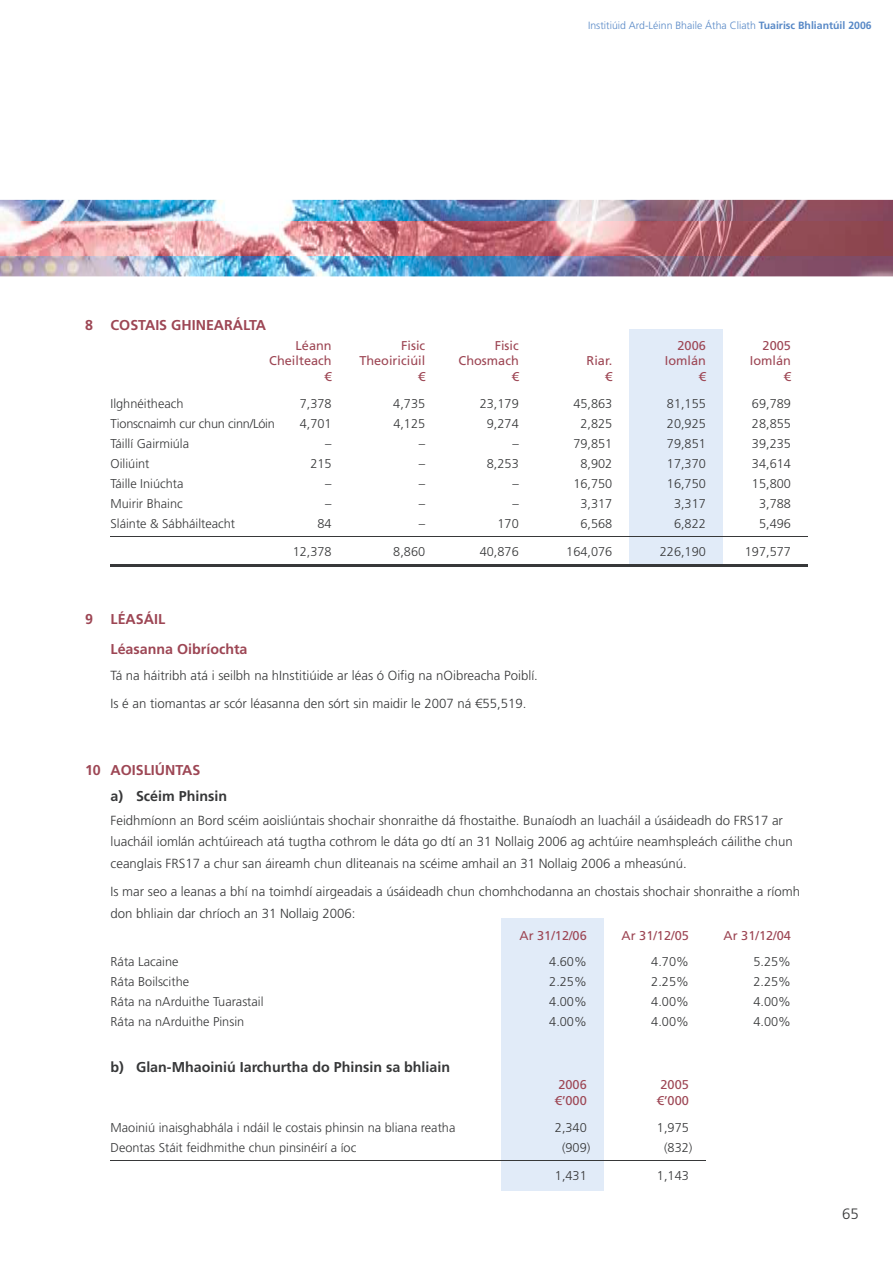
<style>
.page{position:relative;width:893px;height:1263px;background:#fff}
.page>*{position:absolute;margin:0;border:0;box-sizing:border-box;transform-origin:0 0}
.t1{font:300 15px "Frutiger LT Std";color:#373839}
.t2{font:700 14.25px/30px "Frutiger LT Std";color:#9d4654}
.t3{font:700 14.25px "Frutiger LT Std";color:#373839}
.t4{font:300 13.2px/21.8px "Frutiger LT Std";color:#373839}
.t5{font:300 12.75px "Frutiger LT Std";color:#373839}
.t6{font:12.75px "Frutiger LT Std";color:#9d4654}
.t7{font:300 12.75px "Frutiger LT Std";letter-spacing:-.02em;color:#373839}
.t8{font:300 10.5px "Frutiger LT Std";color:#5788c6}
.s1{font-weight:700}
</style>
<div class="page">
<img style="left:0;top:200px;width:893px;height:76px">
<img style="left:0;top:221px;width:893px;height:34px">
<div style="left:502px;top:918px;width:102px;height:273px;background:#e1ebf8"></div>
<div style="left:629px;top:330px;width:94px;height:235px;background:#e1ebf8"></div>
<hr style="left:111px;top:536px;width:697px;height:1px;background:#373839">
<hr style="left:111px;top:564px;width:697px;height:3px;background:#373839">
<hr style="left:111px;top:1160px;width:595px;height:1px;background:#373839">
<p class="t2" style="left:85px;top:310px;width:183px">8 COSTAIS GHINEARÁLTA</p>
<p class="t8" style="left:588px;top:20px;width:285px">Institiúid Ard-Léinn Bhaile Átha Cliath <span class="s1">Tuairisc Bhliantúil 2006</span></p>
<p class="t6" style="left:296px;top:338px;width:38px">Léann</p>
<p class="t6" style="left:401px;top:338px;width:26px">Fisic</p>
<p class="t6" style="left:495px;top:338px;width:26px">Fisic</p>
<p class="t6" style="left:677px;top:338px;width:30px">2006</p>
<p class="t6" style="left:763px;top:338px;width:30px">2005</p>
<p class="t6" style="left:269px;top:353px;width:64px">Cheilteach</p>
<p class="t6" style="left:359px;top:353px;width:67px">Theoiriciúil</p>
<p class="t6" style="left:459px;top:353px;width:62px">Chosmach</p>
<p class="t6" style="left:587px;top:353px;width:27px">Riar.</p>
<p class="t6" style="left:665px;top:353px;width:43px">Iomlán</p>
<p class="t6" style="left:750px;top:353px;width:43px">Iomlán</p>
<p class="t6" style="left:325px;top:369px;width:9px">€</p>
<p class="t6" style="left:418px;top:369px;width:9px">€</p>
<p class="t6" style="left:512px;top:369px;width:9px">€</p>
<p class="t6" style="left:605px;top:369px;width:9px">€</p>
<p class="t6" style="left:699px;top:369px;width:9px">€</p>
<p class="t6" style="left:784px;top:369px;width:9px">€</p>
<p class="t5" style="left:111px;top:396px;width:74px">Ilghnéitheach</p>
<p class="t5" style="left:300px;top:396px;width:33px">7,378</p>
<p class="t5" style="left:393px;top:396px;width:33px">4,735</p>
<p class="t5" style="left:480px;top:396px;width:40px">23,179</p>
<p class="t5" style="left:573px;top:396px;width:40px">45,863</p>
<p class="t5" style="left:667px;top:396px;width:40px">81,155</p>
<p class="t5" style="left:752px;top:396px;width:40px">69,789</p>
<p class="t7" style="left:111px;top:416px;width:166px">Tionscnaimh cur chun cinn/Lóin</p>
<p class="t5" style="left:300px;top:416px;width:33px">4,701</p>
<p class="t5" style="left:393px;top:416px;width:33px">4,125</p>
<p class="t5" style="left:487px;top:416px;width:33px">9,274</p>
<p class="t5" style="left:580px;top:416px;width:33px">2,825</p>
<p class="t5" style="left:667px;top:416px;width:40px">20,925</p>
<p class="t5" style="left:752px;top:416px;width:40px">28,855</p>
<p class="t5" style="left:111px;top:436px;width:80px">Táillí Gairmiúla</p>
<p class="t5" style="left:325px;top:436px;width:8px">–</p>
<p class="t5" style="left:419px;top:436px;width:8px">–</p>
<p class="t5" style="left:512px;top:436px;width:8px">–</p>
<p class="t5" style="left:573px;top:436px;width:40px">79,851</p>
<p class="t5" style="left:667px;top:436px;width:40px">79,851</p>
<p class="t5" style="left:752px;top:436px;width:40px">39,235</p>
<p class="t5" style="left:111px;top:456px;width:40px">Oiliúint</p>
<p class="t5" style="left:310px;top:456px;width:23px">215</p>
<p class="t5" style="left:419px;top:456px;width:8px">–</p>
<p class="t5" style="left:487px;top:456px;width:33px">8,253</p>
<p class="t5" style="left:580px;top:456px;width:33px">8,902</p>
<p class="t5" style="left:667px;top:456px;width:40px">17,370</p>
<p class="t5" style="left:752px;top:456px;width:40px">34,614</p>
<p class="t5" style="left:111px;top:476px;width:74px">Táille Iniúchta</p>
<p class="t5" style="left:325px;top:476px;width:8px">–</p>
<p class="t5" style="left:419px;top:476px;width:8px">–</p>
<p class="t5" style="left:512px;top:476px;width:8px">–</p>
<p class="t5" style="left:573px;top:476px;width:40px">16,750</p>
<p class="t5" style="left:667px;top:476px;width:40px">16,750</p>
<p class="t5" style="left:752px;top:476px;width:40px">15,800</p>
<p class="t5" style="left:111px;top:496px;width:74px">Muirir Bhainc</p>
<p class="t5" style="left:325px;top:496px;width:8px">–</p>
<p class="t5" style="left:419px;top:496px;width:8px">–</p>
<p class="t5" style="left:512px;top:496px;width:8px">–</p>
<p class="t5" style="left:580px;top:496px;width:33px">3,317</p>
<p class="t5" style="left:674px;top:496px;width:33px">3,317</p>
<p class="t5" style="left:759px;top:496px;width:33px">3,788</p>
<p class="t5" style="left:111px;top:516px;width:126px">Sláinte &amp; Sábháilteacht</p>
<p class="t5" style="left:317px;top:516px;width:16px">84</p>
<p class="t5" style="left:419px;top:516px;width:8px">–</p>
<p class="t5" style="left:497px;top:516px;width:23px">170</p>
<p class="t5" style="left:580px;top:516px;width:33px">6,568</p>
<p class="t5" style="left:674px;top:516px;width:33px">6,822</p>
<p class="t5" style="left:759px;top:516px;width:33px">5,496</p>
<p class="t5" style="left:293px;top:544px;width:40px">12,378</p>
<p class="t5" style="left:393px;top:544px;width:33px">8,860</p>
<p class="t5" style="left:480px;top:544px;width:40px">40,876</p>
<p class="t5" style="left:566px;top:544px;width:48px">164,076</p>
<p class="t5" style="left:660px;top:544px;width:48px">226,190</p>
<p class="t5" style="left:745px;top:544px;width:48px">197,577</p>
<p class="t2" style="left:111px;top:604px;width:138px;text-indent:-26px">9 LÉASÁIL<br>Léasanna Oibríochta</p>
<p class="t4" style="left:111px;top:662px;width:429px;line-height:28.2px">Tá na háitribh atá i seilbh na hInstitiúide ar léas ó Oifig na nOibreacha Poiblí.<br>Is é an tiomantas ar scór léasanna den sórt sin maidir le 2007 ná €55,519.</p>
<p class="t2" style="left:85px;top:755px;width:117px">10 AOISLIÚNTAS</p>
<p class="t3" style="left:111px;top:787px;width:118px">a) Scéim Phinsin</p>
<p class="t4" style="left:111px;top:809px;width:684px">Feidhmíonn an Bord scéim aoisliúntais shochair shonraithe dá fhostaithe. Bunaíodh an luacháil a úsáideadh do FRS17 ar luacháil iomlán achtúireach atá tugtha cothrom le dáta go dtí an 31 Nollaig 2006 ag achtúire neamhspleách cáilithe chun ceanglais FRS17 a chur san áireamh chun dliteanais na scéime amhail an 31 Nollaig 2006 a mheasúnú.</p>
<p class="t4" style="left:111px;top:881px;width:691px">Is mar seo a leanas a bhí na toimhdí airgeadais a úsáideadh chun chomhchodanna an chostais shochair shonraithe a ríomh don bhliain dar chríoch an 31 Nollaig 2006:</p>
<p class="t6" style="left:519px;top:928px;width:69px">Ar 31/12/06</p>
<p class="t6" style="left:621px;top:928px;width:69px">Ar 31/12/05</p>
<p class="t6" style="left:724px;top:928px;width:69px">Ar 31/12/04</p>
<p class="t5" style="left:111px;top:955px;width:69px">Ráta Lacaine</p>
<p class="t5" style="left:549px;top:955px;width:39px">4.60%</p>
<p class="t5" style="left:651px;top:955px;width:39px">4.70%</p>
<p class="t5" style="left:753px;top:955px;width:39px">5.25%</p>
<p class="t5" style="left:111px;top:975px;width:80px">Ráta Boilscithe</p>
<p class="t5" style="left:549px;top:975px;width:39px">2.25%</p>
<p class="t5" style="left:651px;top:975px;width:39px">2.25%</p>
<p class="t5" style="left:753px;top:975px;width:39px">2.25%</p>
<p class="t5" style="left:111px;top:995px;width:155px">Ráta na nArduithe Tuarastail</p>
<p class="t5" style="left:549px;top:995px;width:39px">4.00%</p>
<p class="t5" style="left:651px;top:995px;width:39px">4.00%</p>
<p class="t5" style="left:753px;top:995px;width:39px">4.00%</p>
<p class="t5" style="left:111px;top:1015px;width:135px">Ráta na nArduithe Pinsin</p>
<p class="t5" style="left:549px;top:1015px;width:39px">4.00%</p>
<p class="t5" style="left:651px;top:1015px;width:39px">4.00%</p>
<p class="t5" style="left:753px;top:1015px;width:39px">4.00%</p>
<p class="t3" style="left:111px;top:1058px;width:341px">b) Glan-Mhaoiniú Iarchurtha do Phinsin sa bhliain</p>
<p class="t6" style="left:558px;top:1077px;width:30px">2006</p>
<p class="t6" style="left:660px;top:1077px;width:30px">2005</p>
<p class="t6" style="left:555px;top:1093px;width:33px">€’000</p>
<p class="t6" style="left:657px;top:1093px;width:33px">€’000</p>
<p class="t5" style="left:111px;top:1120px;width:346px">Maoiniú inaisghabhála i ndáil le costais phinsin na bliana reatha</p>
<p class="t5" style="left:555px;top:1120px;width:33px">2,340</p>
<p class="t5" style="left:657px;top:1120px;width:33px">1,975</p>
<p class="t5" style="left:111px;top:1140px;width:247px">Deontas Stáit feidhmithe chun pinsinéirí a íoc</p>
<p class="t5" style="left:562px;top:1140px;width:30px">(909)</p>
<p class="t5" style="left:664px;top:1140px;width:30px">(832)</p>
<p class="t5" style="left:555px;top:1168px;width:33px">1,431</p>
<p class="t5" style="left:657px;top:1168px;width:33px">1,143</p>
<p class="t1" style="left:842px;top:1205px;width:18px">65</p>
</div>
